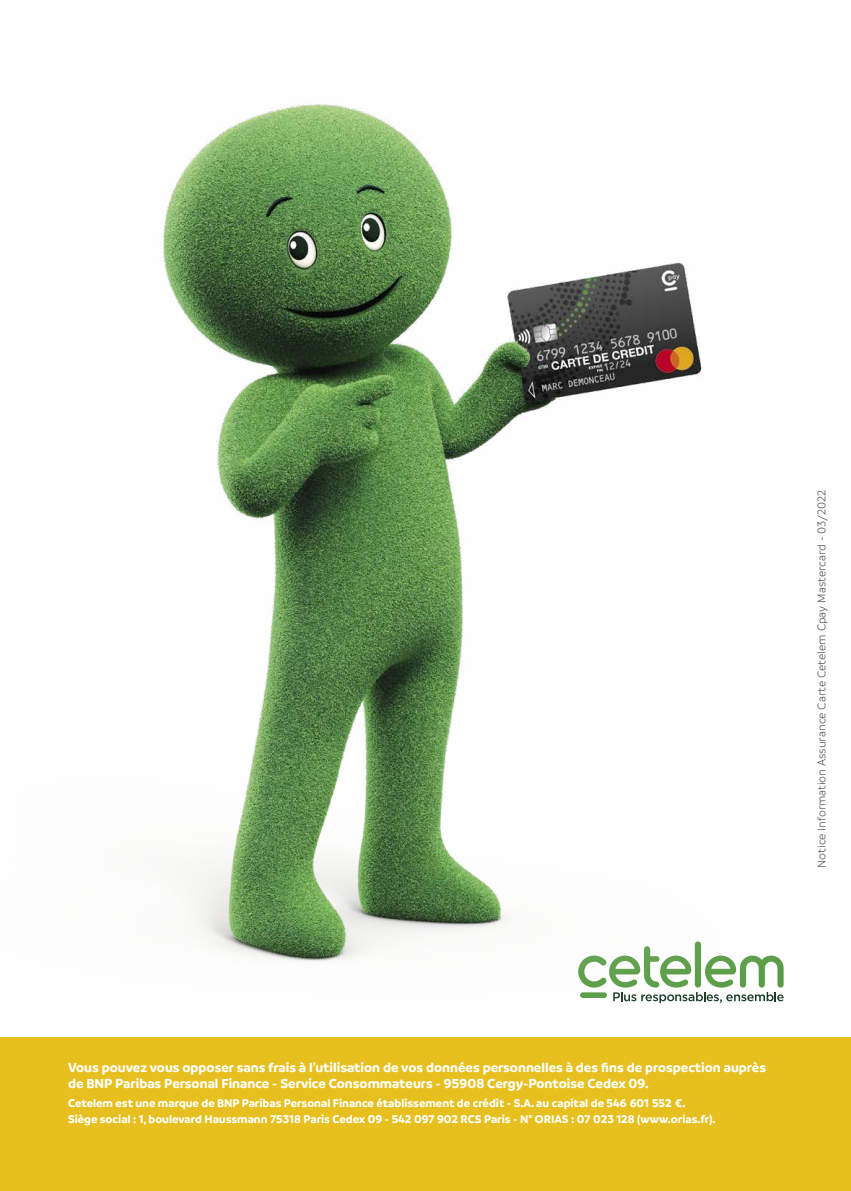
<style>
.page{position:relative;width:851px;height:1191px;background:#fff}
.page>*{position:absolute;margin:0;border:0;box-sizing:border-box;transform-origin:0 0}
.t1{font:700 14px/16px "Branding";color:#fff}
.t2{font:700 12px/16px "Branding";color:#fff}
.t3{font:300 12px "Branding";color:#484848}
</style>
<div class="page">
<img style="left:163px;top:104px;width:621px;height:900px">
<div style="left:0;top:1037px;width:850px;height:154px;background:#e7c01f"></div>
<p class="t3" style="left:815px;top:867px;width:379px;rotate:-90deg">Notice Information Assurance Carte Cetelem Cpay Mastercard - 03/2022</p>
<p class="t1" style="left:68px;top:1059px;width:699px">Vous pouvez vous opposer sans frais à l’utilisation de vos données personnelles à des fins de prospection auprès de BNP Paribas Personal Finance - Service Consommateurs - 95908 Cergy-Pontoise Cedex 09.</p>
<p class="t2" style="left:68px;top:1095px;width:649px">Cetelem est une marque de BNP Paribas Personal Finance établissement de crédit - S.A. au capital de 546 601 552 €.<br>Siège social : 1, boulevard Haussmann 75318 Paris Cedex 09 - 542 097 902 RCS Paris - N° ORIAS : 07 023 128 (www.orias.fr).</p>
</div>
